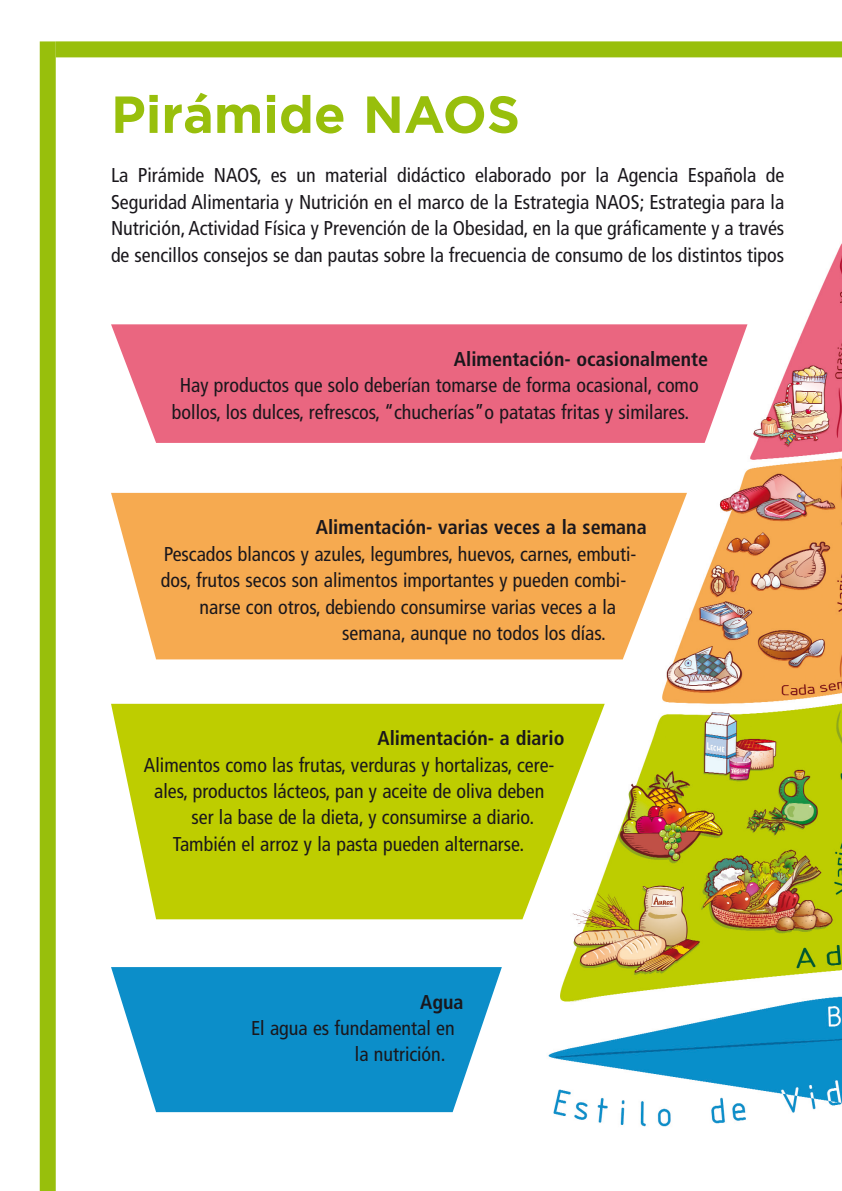
<style>
.page{position:relative;width:842px;height:1191px;background:#fff}
.page>*{position:absolute;margin:0;border:0;box-sizing:border-box;transform-origin:0 0}
.t1{font:700 52px "Gotham";color:#98bf0c}
.t2{font:condensed 20px/26.4px "Frutiger";color:#1a171c;text-align:justify}
.t3{font:700 condensed 20px "Frutiger";color:#1a171c}
</style>
<div class="page">
<img style="left:543px;top:244px;width:298px;height:883px">
<div style="left:56px;top:41px;width:785px;height:16px;background:#98bf0c"></div>
<div style="left:40px;top:41px;width:16px;height:1150px;background:#98bf0c"></div>
<svg style="left:111px;top:324px;width:636px;height:119px;background:#eb7089"></svg>
<svg style="left:111px;top:493px;width:576px;height:166px;background:#f6b160"></svg>
<svg style="left:111px;top:704px;width:494px;height:215px;background:#c6d321"></svg>
<svg style="left:111px;top:967px;width:391px;height:145px;background:#299bcf"></svg>
<h1 class="t1" style="left:111px;top:95px;width:411px">Pirámide NAOS</h1>
<p class="t2" style="left:111px;top:164px;width:675px">La Pirámide NAOS, es un material didáctico elaborado por la Agencia Española de Seguridad Alimentaria y Nutrición en el marco de la Estrategia NAOS; Estrategia para la Nutrición, Actividad Física y Prevención de la Obesidad, en la que gráficamente y a través de sencillos consejos se dan pautas sobre la frecuencia de consumo de los distintos tipos</p>
<p class="t3" style="left:454px;top:351px;width:256px">Alimentación- ocasionalmente</p>
<p class="t2" style="left:172px;top:373px;width:528px;text-align:center">Hay productos que solo deberían tomarse de forma ocasional, como bollos, los dulces, refrescos, “chucherías”o patatas fritas y similares.</p>
<p class="t3" style="left:316px;top:519px;width:332px">Alimentación- varias veces a la semana</p>
<p class="t2" style="left:164px;top:542px;width:474px">Pescados blancos y azules, legumbres, huevos, carnes, embuti-</p>
<p class="t2" style="left:161px;top:568px;width:467px">dos, frutos secos son alimentos importantes y pueden combi-</p>
<p class="t2" style="left:200px;top:595px;width:418px">narse con otros, debiendo consumirse varias veces a la</p>
<p class="t2" style="left:342px;top:621px;width:265px">semana, aunque no todos los días.</p>
<p class="t3" style="left:377px;top:730px;width:189px">Alimentación- a diario</p>
<p class="t2" style="left:144px;top:753px;width:412px">Alimentos como las frutas, verduras y hortalizas, cere-</p>
<p class="t2" style="left:154px;top:779px;width:392px">ales, productos lácteos, pan y aceite de oliva deben</p>
<p class="t2" style="left:191px;top:806px;width:344px">ser la base de la dieta, y consumirse a diario.</p>
<p class="t2" style="left:173px;top:832px;width:353px">También el arroz y la pasta pueden alternarse.</p>
<p class="t3" style="left:420px;top:993px;width:45px">Agua</p>
<p class="t2" style="left:355px;top:1016px;width:101px;text-indent:-104px">El agua es fundamental en la nutrición.</p>
</div>
